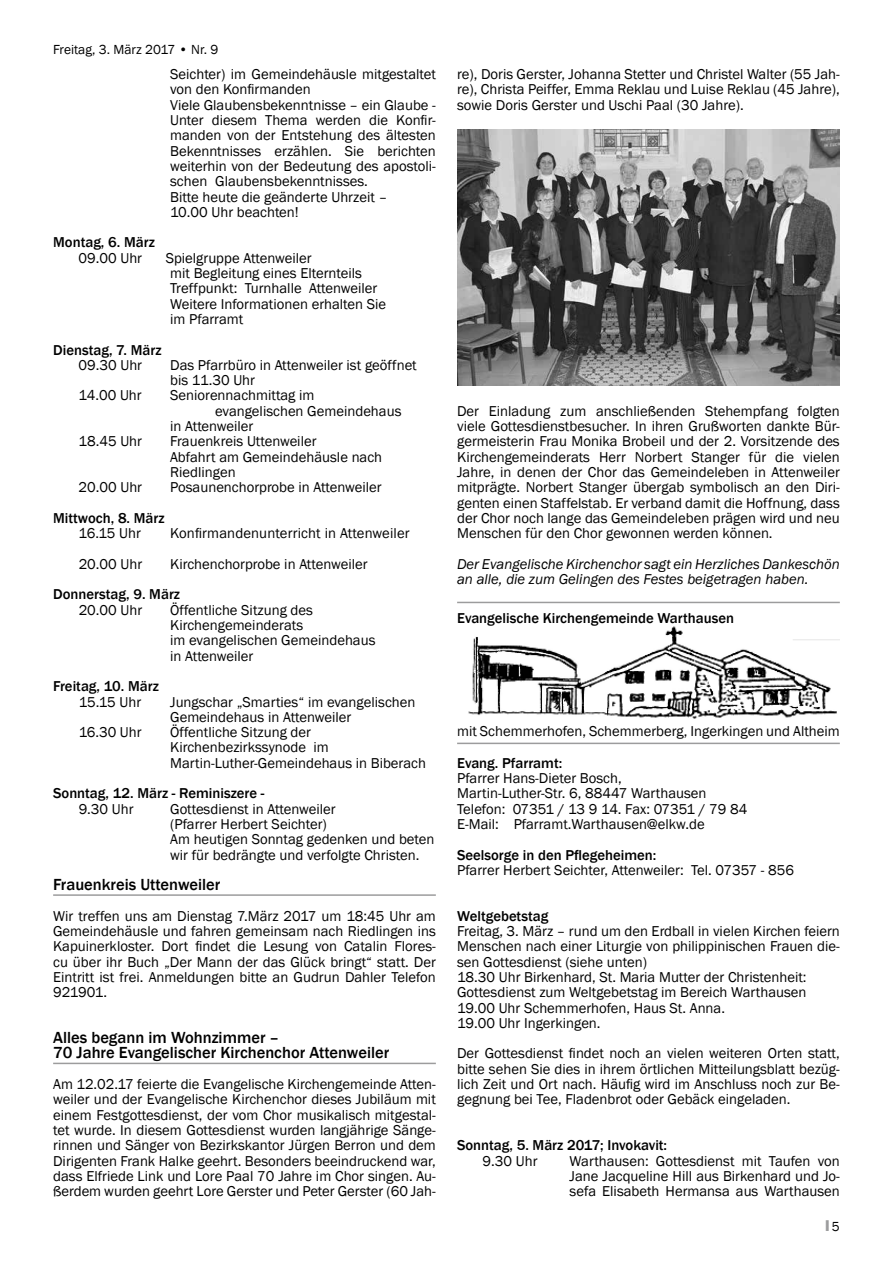
<style>
.page{position:relative;width:893px;height:1263px;background:#fff}
.page>*{position:absolute;margin:0;border:0;box-sizing:border-box;transform-origin:0 0}
.t1{font:500 16.5px/15.3px "Franklin Gothic";color:#000}
.t2{font:14.7px/15.3px "Franklin Gothic";color:#000}
.t3{font:500 14.7px "Franklin Gothic";color:#000}
.t4{font:italic 14.7px/15.3px "Franklin Gothic";color:#000}
.t5{font:13.5px "Franklin Gothic";color:#000}
.t6{font:13.5px "Impact";color:#9c9c9d}
.s1{font-family:"Franklin Gothic";color:#000}
</style>
<div class="page">
<img style="left:457px;top:130px;width:383px;height:255px">
<img style="left:468px;top:626px;width:372px;height:93px">
<hr style="left:457px;top:602px;width:383px;height:1px;background:#9c9c9d">
<hr style="left:457px;top:743px;width:383px;height:1px;background:#9c9c9d">
<hr style="left:53px;top:894px;width:383px;height:2px;background:#9c9c9d">
<hr style="left:53px;top:1063px;width:383px;height:1px;background:#9c9c9d">
<p class="t5" style="left:53px;top:41px;width:167px">Freitag, 3. März 2017 • Nr. 9</p>
<p class="t2" style="left:170px;top:67px;width:267px">Seichter) im Gemeindehäusle mitgestaltet von den Konfirmanden<br>Viele Glaubensbekenntnisse – ein Glaube - Unter diesem Thema werden die Konfir&shy;manden von der Entstehung des ältesten Bekenntnisses erzählen. Sie berichten weiterhin von der Bedeutung des apostoli&shy;schen Glaubensbekenntnisses.<br>Bitte heute die geänderte Uhrzeit –<br>10.00 Uhr beachten!</p>
<p class="t3" style="left:53px;top:233px;width:103px">Montag, 6. März</p>
<p class="t2" style="left:79px;top:250px;width:65px">09.00 Uhr</p>
<p class="t2" style="left:170px;top:250px;width:217px;text-indent:-4px">Spielgruppe Attenweiler<br>mit Begleitung eines Elternteils<br>Treffpunkt: Turnhalle Attenweiler<br>Weitere Informationen erhalten Sie im Pfarramt</p>
<p class="t3" style="left:53px;top:341px;width:110px">Dienstag, 7. März</p>
<p class="t2" style="left:79px;top:358px;width:65px">09.30 Uhr</p>
<p class="t2" style="left:170px;top:358px;width:248px">Das Pfarrbüro in Attenweiler ist geöffnet bis 11.30 Uhr</p>
<p class="t2" style="left:79px;top:388px;width:65px">14.00 Uhr</p>
<p class="t2" style="left:170px;top:388px;width:146px">Seniorennachmittag im</p>
<p class="t2" style="left:215px;top:403px;width:188px">evangelischen Gemeindehaus</p>
<p class="t2" style="left:170px;top:419px;width:85px">in Attenweiler</p>
<p class="t2" style="left:79px;top:434px;width:65px">18.45 Uhr</p>
<p class="t2" style="left:170px;top:434px;width:214px">Frauenkreis Uttenweiler<br>Abfahrt am Gemeindehäusle nach<br>Riedlingen</p>
<p class="t2" style="left:79px;top:480px;width:65px">20.00 Uhr</p>
<p class="t2" style="left:170px;top:480px;width:213px">Posaunenchorprobe in Attenweiler</p>
<p class="t3" style="left:53px;top:509px;width:113px">Mittwoch, 8. März</p>
<p class="t2" style="left:79px;top:526px;width:64px">16.15 Uhr</p>
<p class="t2" style="left:170px;top:526px;width:241px">Konfirmandenunterricht in Attenweiler</p>
<p class="t2" style="left:79px;top:557px;width:65px">20.00 Uhr</p>
<p class="t2" style="left:170px;top:557px;width:199px">Kirchenchorprobe in Attenweiler</p>
<p class="t3" style="left:53px;top:585px;width:128px">Donnerstag, 9. März</p>
<p class="t2" style="left:79px;top:602px;width:65px">20.00 Uhr</p>
<p class="t2" style="left:170px;top:602px;width:207px">Öffentliche Sitzung des<br>Kirchengemeinderats<br>im evangelischen Gemeindehaus in Attenweiler</p>
<p class="t3" style="left:53px;top:677px;width:107px">Freitag, 10. März</p>
<p class="t2" style="left:79px;top:694px;width:64px">15.15 Uhr</p>
<p class="t2" style="left:170px;top:694px;width:247px">Jungschar „Smarties“ im evangelischen<br>Gemeindehaus in Attenweiler</p>
<p class="t2" style="left:79px;top:725px;width:65px">16.30 Uhr</p>
<p class="t2" style="left:170px;top:725px;width:257px">Öffentliche Sitzung der<br>Kirchenbezirkssynode im<br>Martin-Luther-Gemeindehaus in Biberach</p>
<p class="t3" style="left:53px;top:784px;width:213px">Sonntag, 12. März - Reminiszere -</p>
<p class="t2" style="left:79px;top:801px;width:56px">9.30 Uhr</p>
<p class="t2" style="left:170px;top:801px;width:266px">Gottesdienst in Attenweiler<br>(Pfarrer Herbert Seichter)<br>Am heutigen Sonntag gedenken und beten wir für bedrängte und verfolgte Christen.</p>
<p class="t1" style="left:53px;top:877px;width:169px">Frauenkreis Uttenweiler</p>
<p class="t2" style="left:53px;top:908px;width:384px;text-align:justify">Wir treffen uns am Dienstag 7.März 2017 um 18:45 Uhr am Gemeindehäusle und fahren gemeinsam nach Riedlingen ins Kapuinerkloster. Dort findet die Lesung von Catalin Flores&shy;cu über ihr Buch „Der Mann der das Glück bringt“ statt. Der Eintritt ist frei. Anmeldungen bitte an Gudrun Dahler Telefon 921901.</p>
<p class="t1" style="left:53px;top:1030px;width:338px">Alles begann im Wohnzimmer –<br>70 Jahre Evangelischer Kirchenchor Attenweiler</p>
<p class="t2" style="left:53px;top:1077px;width:384px;text-align:justify">Am 12.02.17 feierte die Evangelische Kirchengemeinde Atten&shy;weiler und der Evangelische Kirchenchor dieses Jubiläum mit einem Festgottesdienst, der vom Chor musikalisch mitgestal&shy;tet wurde. In diesem Gottesdienst wurden langjährige Sänge&shy;rinnen und Sänger von Bezirkskantor Jürgen Berron und dem Dirigenten Frank Halke geehrt. Besonders beeindruckend war, dass Elfriede Link und Lore Paal 70 Jahre im Chor singen. Au&shy;ßerdem wurden geehrt Lore Gerster und Peter Gerster (60 Jah-</p>
<p class="t2" style="left:457px;top:67px;width:384px;text-align:justify">re), Doris Gerster, Johanna Stetter und Christel Walter (55 Jah&shy;re), Christa Peiffer, Emma Reklau und Luise Reklau (45 Jahre), sowie Doris Gerster und Uschi Paal (30 Jahre).</p>
<p class="t2" style="left:457px;top:403px;width:384px;text-align:justify">Der Einladung zum anschließenden Stehempfang folgten viele Gottesdienstbesucher. In ihren Grußworten dankte Bür&shy;germeisterin Frau Monika Brobeil und der 2. Vorsitzende des Kirchengemeinderats Herr Norbert Stanger für die vielen Jahre, in denen der Chor das Gemeindeleben in Attenweiler mitprägte. Norbert Stanger übergab symbolisch an den Diri&shy;genten einen Staffelstab. Er verband damit die Hoffnung, dass der Chor noch lange das Gemeindeleben prägen wird und neu Menschen für den Chor gewonnen werden können.</p>
<p class="t4" style="left:457px;top:556px;width:384px">Der Evangelische Kirchenchor sagt ein Herzliches Dankeschön an alle, die zum Gelingen des Festes beigetragen haben.</p>
<p class="t3" style="left:457px;top:609px;width:278px">Evangelische Kirchengemeinde Warthausen</p>
<p class="t2" style="left:457px;top:724px;width:384px">mit Schemmerhofen, Schemmerberg, Ingerkingen und Altheim</p>
<p class="t3" style="left:457px;top:754px;width:107px">Evang. Pfarramt:</p>
<p class="t2" style="left:457px;top:771px;width:292px">Pfarrer Hans-Dieter Bosch,<br>Martin-Luther-Str. 6, 88447 Warthausen Telefon: 07351 / 13 9 14. Fax: 07351 / 79 84<br>E-Mail: Pfarramt.Warthausen@elkw.de</p>
<p class="t3" style="left:457px;top:845px;width:201px">Seelsorge in den Pflegeheimen:</p>
<p class="t2" style="left:457px;top:862px;width:338px">Pfarrer Herbert Seichter, Attenweiler: Tel. 07357 - 856</p>
<p class="t3" style="left:457px;top:907px;width:93px">Weltgebetstag</p>
<p class="t2" style="left:457px;top:924px;width:384px">Freitag, 3. März – rund um den Erdball in vielen Kirchen feiern Menschen nach einer Liturgie von philippinischen Frauen die&shy;sen Gottesdienst (siehe unten)<br>18.30 Uhr Birkenhard, St. Maria Mutter der Christenheit:<br>Gottesdienst zum Weltgebetstag im Bereich Warthausen 19.00 Uhr Schemmerhofen, Haus St. Anna.<br>19.00 Uhr Ingerkingen.</p>
<p class="t2" style="left:457px;top:1046px;width:384px;text-align:justify">Der Gottesdienst findet noch an vielen weiteren Orten statt, bitte sehen Sie dies in ihrem örtlichen Mitteilungsblatt bezüg&shy;lich Zeit und Ort nach. Häufig wird im Anschluss noch zur Be&shy;gegnung bei Tee, Fladenbrot oder Gebäck eingeladen.</p>
<p class="t3" style="left:457px;top:1136px;width:212px">Sonntag, 5. März 2017; Invokavit:</p>
<p class="t2" style="left:483px;top:1153px;width:56px">9.30 Uhr</p>
<p class="t2" style="left:570px;top:1153px;width:272px;text-align:justify">Warthausen: Gottesdienst mit Taufen von Jane Jacqueline Hill aus Birkenhard und Jo&shy;sefa Elisabeth Hermansa aus Warthausen</p>
<p class="t6" style="left:826px;top:1215px;width:16px">I <span class="s1">5</span></p>
</div>
